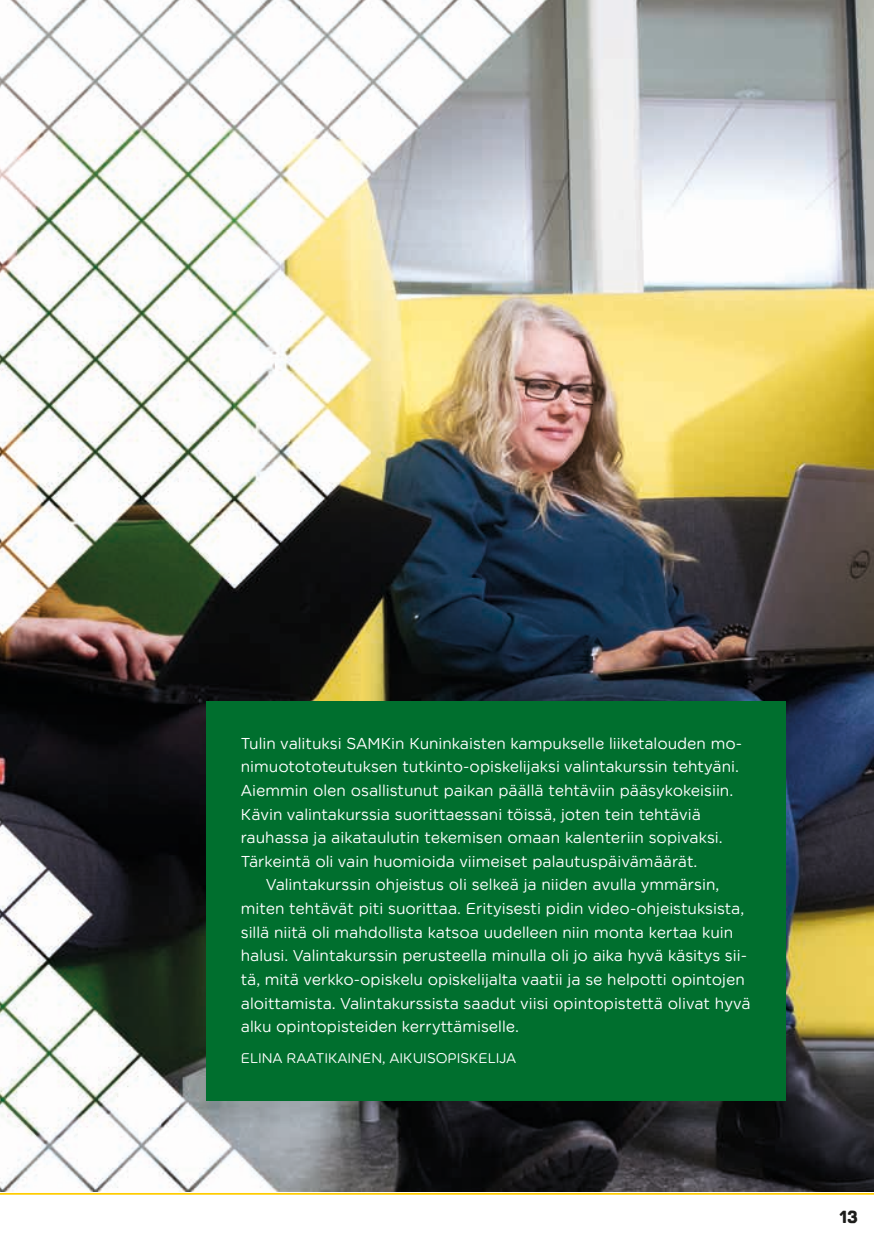
<style>
.page{position:relative;width:874px;height:1241px;background:#fff}
.page>*{position:absolute;margin:0;border:0;box-sizing:border-box;transform-origin:0 0}
.t1{font:700 17.5px "Meccanica";color:#1d1d1b}
.t2{font:15.75px/23.6px "Meccanica";color:#fff}
.t3{font:14px "Meccanica";color:#fff}
</style>
<div class="page">
<hr style="left:0;top:1192px;width:873px;height:2px;background:#fc0">
<img style="left:0;top:0;width:873px;height:1191px">
<div style="left:206px;top:701px;width:580px;height:399px;background:#006f2e"></div>
<p class="t2" style="left:241px;top:731px;width:502px">Tulin valituksi SAMKin Kuninkaisten kampukselle liiketalouden mo&shy;nimuotototeutuksen tutkinto-opiskelijaksi valintakurssin tehtyäni.<br>Aiemmin olen osallistunut paikan päällä tehtäviin pääsykokeisiin.<br>Kävin valintakurssia suorittaessani töissä, joten tein tehtäviä rauhassa ja aikataulutin tekemisen omaan kalenteriin sopivaksi.<br>Tärkeintä oli vain huomioida viimeiset palautuspäivämäärät.</p>
<p class="t2" style="left:241px;top:873px;width:511px;text-indent:25px">Valintakurssin ohjeistus oli selkeä ja niiden avulla ymmärsin, miten tehtävät piti suorittaa. Erityisesti pidin video-ohjeistuksista, sillä niitä oli mahdollista katsoa uudelleen niin monta kertaa kuin halusi. Valintakurssin perusteella minulla oli jo aika hyvä käsitys sii&shy;tä, mitä verkko-opiskelu opiskelijalta vaatii ja se helpotti opintojen aloittamista. Valintakurssista saadut viisi opintopistettä olivat hyvä alku opintopisteiden kerryttämiselle.</p>
<p class="t3" style="left:241px;top:1049px;width:277px">ELINA RAATIKAINEN, AIKUISOPISKELIJA</p>
<p class="t1" style="left:839px;top:1204px;width:20px">13</p>
</div>
